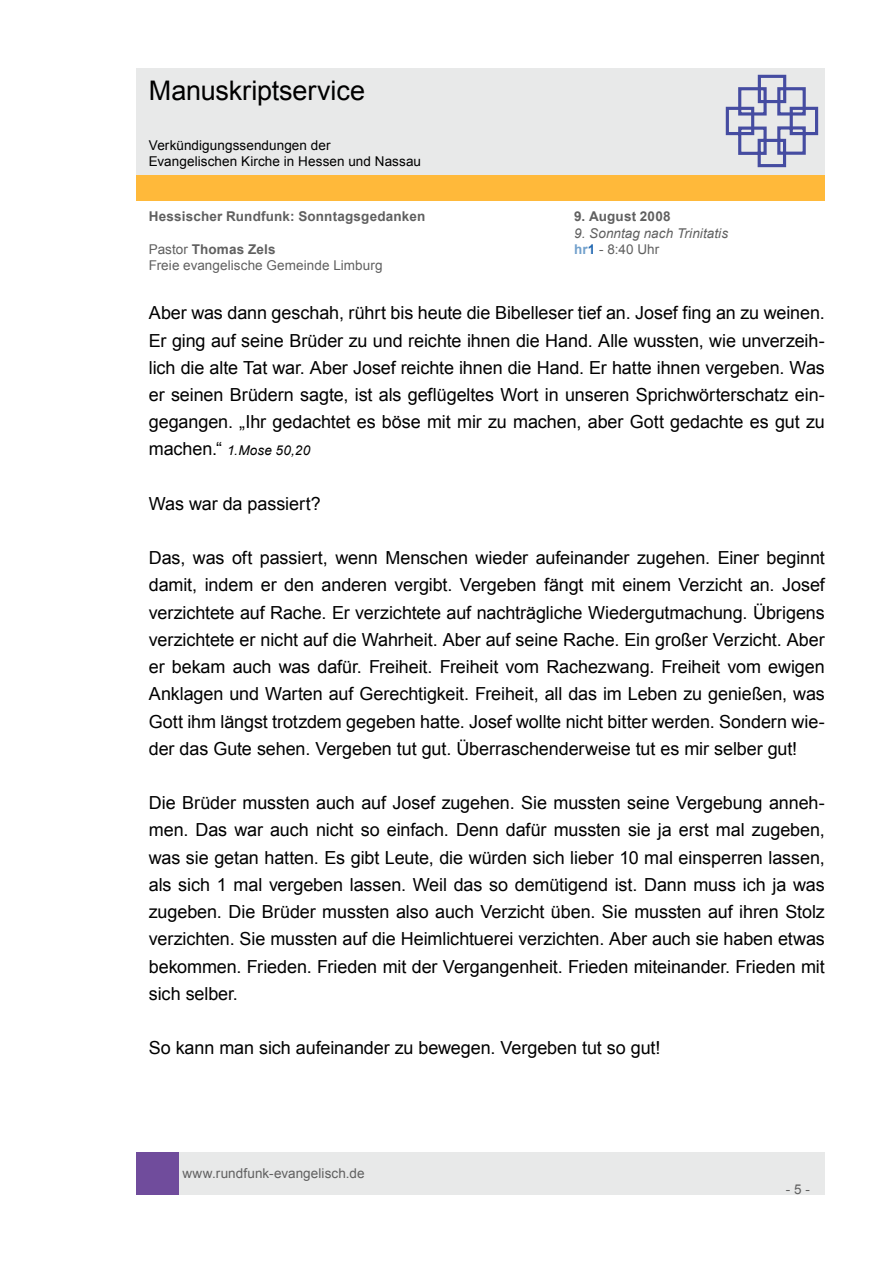
<style>
.page{position:relative;width:893px;height:1263px;background:#fff}
.page>*{position:absolute;margin:0;border:0;box-sizing:border-box;transform-origin:0 0}
.t1{font:27px "Arial";letter-spacing:-.005em;color:#000}
.t2{font:18px/27.2px "Arial";letter-spacing:-.005em;color:#000;text-align:justify}
.t3{font:13.5px "Arial";letter-spacing:.005em;color:#606060}
.t4{font:700 13.5px "Arial";letter-spacing:.015em;color:#606060}
.t5{font:13.5px/16.2px "Arial";letter-spacing:.005em;color:#000}
.t6{font:italic 13.5px "Arial";letter-spacing:.005em;color:#606060}
.t7{font:italic 13.5px "Arial";letter-spacing:.015em;color:#000}
.s1{font-weight:400}
.s2{font-weight:700;color:#71a0cc}
.s3{font-weight:700;color:#2369b2}
.s4{font-style:normal;font-size:18px}
</style>
<div class="page">
<div style="left:179px;top:1152px;width:646px;height:43px;background:#e8e9e9"></div>
<div style="left:136px;top:1152px;width:43px;height:43px;background:#704c9c"></div>
<div style="left:136px;top:175px;width:689px;height:26px;background:#ffb93a"></div>
<div style="left:136px;top:68px;width:689px;height:106px;background:#e8e9e9"></div>
<svg style="left:725px;top:74px;width:94px;height:94px"></svg>
<h1 class="t1" style="left:149px;top:73px;width:218px">Manuskriptservice</h1>
<p class="t5" style="left:149px;top:137px;width:274px">Verkündigungssendungen der<br>Evangelischen Kirche in Hessen und Nassau</p>
<p class="t4" style="left:149px;top:208px;width:278px">Hessischer Rundfunk: Sonntagsgedanken</p>
<p class="t4" style="left:574px;top:208px;width:98px">9. August 2008</p>
<p class="t6" style="left:574px;top:224px;width:156px">9. Sonntag nach Trinitatis</p>
<p class="t4" style="left:149px;top:240px;width:128px"><span class="s1">Pastor</span> Thomas Zels</p>
<p class="t3" style="left:574px;top:240px;width:87px"><span class="s2">hr</span><span class="s3">1</span> - 8:40 Uhr</p>
<p class="t3" style="left:149px;top:256px;width:235px">Freie evangelische Gemeinde Limburg</p>
<p class="t2" style="left:149px;top:300px;width:678px">Aber was dann geschah, rührt bis heute die Bibelleser tief an. Josef fing an zu weinen.<br>Er ging auf seine Brüder zu und reichte ihnen die Hand. Alle wussten, wie unverzeih&shy;lich die alte Tat war. Aber Josef reichte ihnen die Hand. Er hatte ihnen vergeben. Was er seinen Brüdern sagte, ist als geflügeltes Wort in unseren Sprichwörterschatz ein&shy;gegangen. „Ihr gedachtet es böse mit mir zu machen, aber Gott gedachte es gut zu</p>
<p class="t7" style="left:149px;top:442px;width:163px"><span class="s4">machen.“</span> 1.Mose 50,20</p>
<p class="t2" style="left:149px;top:490px;width:174px">Was war da passiert?</p>
<p class="t2" style="left:149px;top:544px;width:678px">Das, was oft passiert, wenn Menschen wieder aufeinander zugehen. Einer beginnt damit, indem er den anderen vergibt. Vergeben fängt mit einem Verzicht an. Josef verzichtete auf Rache. Er verzichtete auf nachträgliche Wiedergutmachung. Übrigens verzichtete er nicht auf die Wahrheit. Aber auf seine Rache. Ein großer Verzicht. Aber er bekam auch was dafür. Freiheit. Freiheit vom Rachezwang. Freiheit vom ewigen Anklagen und Warten auf Gerechtigkeit. Freiheit, all das im Leben zu genießen, was Gott ihm längst trotzdem gegeben hatte. Josef wollte nicht bitter werden. Sondern wie&shy;der das Gute sehen. Vergeben tut gut. Überraschenderweise tut es mir selber gut!</p>
<p class="t2" style="left:149px;top:789px;width:678px">Die Brüder mussten auch auf Josef zugehen. Sie mussten seine Vergebung anneh&shy;men. Das war auch nicht so einfach. Denn dafür mussten sie ja erst mal zugeben, was sie getan hatten. Es gibt Leute, die würden sich lieber 10 mal einsperren lassen, als sich 1 mal vergeben lassen. Weil das so demütigend ist. Dann muss ich ja was zugeben. Die Brüder mussten also auch Verzicht üben. Sie mussten auf ihren Stolz verzichten. Sie mussten auf die Heimlichtuerei verzichten. Aber auch sie haben etwas bekommen. Frieden. Frieden mit der Vergangenheit. Frieden miteinander. Frieden mit sich selber.</p>
<p class="t2" style="left:149px;top:1034px;width:513px">So kann man sich aufeinander zu bewegen. Vergeben tut so gut!</p>
<p class="t3" style="left:182px;top:1164px;width:184px">www.rundfunk-evangelisch.de</p>
<p class="t3" style="left:786px;top:1180px;width:26px">- 5 -</p>
</div>
